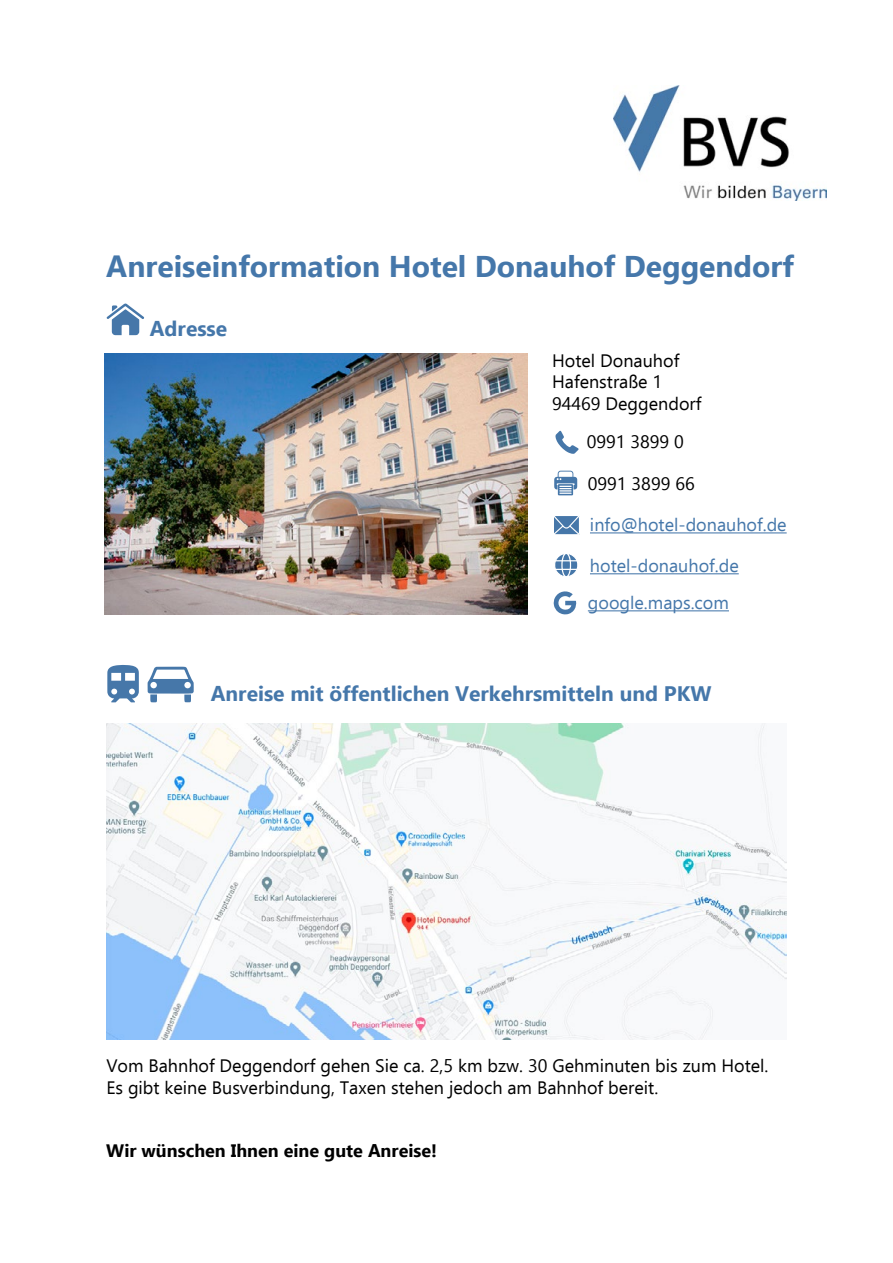
<style>
.page{position:relative;width:893px;height:1263px;background:#fff}
.page>*{position:absolute;margin:0;border:0;box-sizing:border-box;transform-origin:0 0}
.t1{font:700 30px "Ebrima";color:#4577aa}
.t2{font:700 21px "Ebrima";color:#4577aa}
.t3{font:18px "Ebrima";color:#000}
.t4{font:18px "Ebrima";color:#4577aa}
.t5{font:700 18px "Ebrima";color:#000}
</style>
<div class="page">
<img style="left:614px;top:85px;width:212px;height:115px">
<svg style="left:107px;top:304px;width:37px;height:31px"></svg>
<img style="left:104px;top:353px;width:424px;height:261px">
<svg style="left:107px;top:665px;width:32px;height:37px"></svg>
<svg style="left:148px;top:667px;width:46px;height:35px"></svg>
<img style="left:106px;top:724px;width:680px;height:315px">
<hr style="left:590px;top:532px;width:197px;height:1px;background:#4577aa">
<hr style="left:590px;top:573px;width:149px;height:1px;background:#4577aa">
<hr style="left:588px;top:610px;width:141px;height:1px;background:#4577aa">
<svg style="left:555px;top:431px;width:24px;height:23px"></svg>
<svg style="left:554px;top:471px;width:23px;height:24px"></svg>
<svg style="left:554px;top:516px;width:26px;height:19px"></svg>
<svg style="left:555px;top:554px;width:23px;height:22px"></svg>
<svg style="left:553px;top:591px;width:23px;height:23px"></svg>
<p class="t1" style="left:106px;top:243px;width:689px">Anreiseinformation Hotel Donauhof Deggendorf</p>
<p class="t2" style="left:150px;top:312px;width:79px">Adresse</p>
<p class="t3" style="left:552px;top:347px;width:129px">Hotel Donauhof</p>
<p class="t3" style="left:552px;top:368px;width:112px">Hafenstraße 1</p>
<p class="t3" style="left:552px;top:390px;width:151px">94469 Deggendorf</p>
<p class="t3" style="left:587px;top:428px;width:99px">0991 3899 0</p>
<p class="t3" style="left:588px;top:471px;width:108px">0991 3899 66</p>
<p class="t4" style="left:590px;top:512px;width:198px">info@hotel-donauhof.de</p>
<p class="t4" style="left:590px;top:552px;width:150px">hotel-donauhof.de</p>
<p class="t4" style="left:588px;top:590px;width:143px">google.maps.com</p>
<p class="t2" style="left:211px;top:677px;width:502px">Anreise mit öffentlichen Verkehrsmitteln und PKW</p>
<p class="t3" style="left:106px;top:1052px;width:664px">Vom Bahnhof Deggendorf gehen Sie ca. 2,5 km bzw. 30 Gehminuten bis zum Hotel.</p>
<p class="t3" style="left:106px;top:1074px;width:553px">Es gibt keine Busverbindung, Taxen stehen jedoch am Bahnhof bereit.</p>
<p class="t5" style="left:106px;top:1136px;width:332px">Wir wünschen Ihnen eine gute Anreise!</p>
</div>
